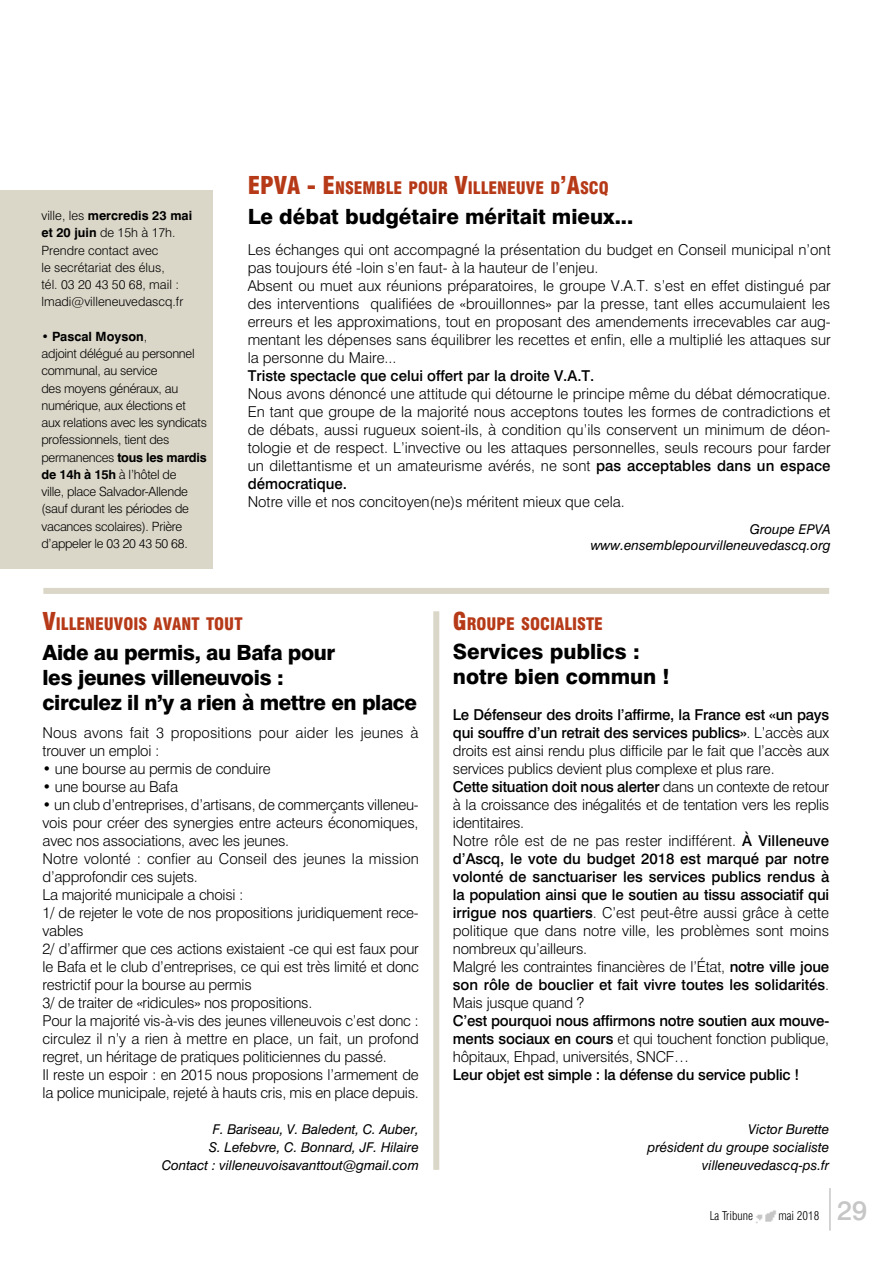
<style>
.page{position:relative;width:893px;height:1263px;background:#fff}
.page>*{position:absolute;margin:0;border:0;box-sizing:border-box;transform-origin:0 0}
.t1{font:500 27px "Swiss 721 BT";color:#c6c6c6}
.t2{font:900 condensed 24px "Swiss 721 BT";color:#b63a18}
.t3{font:800 21px/25.2px "Swiss 721 BT";letter-spacing:-.02em;color:#000}
.t4{font:800 21px/25.2px "Swiss 721 BT";color:#000}
.t5{font:900 condensed 16.8px "Swiss 721 BT";color:#b63a18}
.t6{font:300 15px/18px "Swiss 721 BT";letter-spacing:-.015em;color:#000}
.t7{font:500 15px/18px "Swiss 721 BT";letter-spacing:-.015em;color:#000;text-align:justify}
.t8{font:300 15px/18px "Swiss 721 BT";letter-spacing:.005em;color:#000}
.t9{font:italic 13.5px/18px "Swiss 721 BT";color:#000;text-align:right}
.t10{font:300 12.75px/17.2px "Swiss 721 BT";letter-spacing:-.02em;color:#000}
.t11{font:300 12.75px/17.2px "Swiss 721 BT";color:#000}
.t12{font:300 condensed 12px "Swiss 721 BT";color:#000}
.s1{font-weight:700}
.s2{font-size:24px}
.s3{font-weight:500}
.s4{font-weight:300}
</style>
<div class="page">
<img style="left:756px;top:1210px;width:20px;height:14px">
<hr style="left:829px;top:1188px;width:2px;height:42px;background:#c6c6c6">
<div style="left:433px;top:611px;width:6px;height:559px;background:#dad6c8"></div>
<div style="left:0;top:190px;width:213px;height:379px;background:#dad6c8"></div>
<div style="left:43px;top:588px;width:786px;height:6px;background:#dad6c8"></div>
<p class="t11" style="left:41px;top:207px;width:152px">ville, les <span class="s1">mercredis 23 mai et 20 juin</span> de 15h à 17h.<br>Prendre contact avec<br>le secrétariat des élus,<br>tél. 03 20 43 50 68, mail : lmadi@villeneuvedascq.fr</p>
<p class="t10" style="left:41px;top:328px;width:167px">• <span class="s1">Pascal Moyson</span>,<br>adjoint délégué au personnel communal, au service<br>des moyens généraux, au numérique, aux élections et aux relations avec les syndicats professionnels, tient des permanences <span class="s1">tous les mardis de 14h à 15h</span> à l’hôtel de<br>ville, place Salvador-Allende (sauf durant les périodes de vacances scolaires). Prière d’appeler le 03 20 43 50 68.</p>
<h2 class="t2" style="left:248px;top:171px;width:14px">EPVA</h2>
<p class="t5" style="left:307px;top:178px;width:304px"><span class="s2">- E</span>NSEMBLE POUR <span class="s2">V</span>ILLENEUVE D<span class="s2">’A</span>SCQ</p>
<h3 class="t4" style="left:248px;top:204px;width:387px">Le débat budgétaire méritait mieux...</h3>
<p class="t6" style="left:248px;top:240px;width:585px">Les échanges qui ont accompagné la présentation du budget en Conseil municipal n’ont pas toujours été -loin s’en faut- à la hauteur de l’enjeu.<br>Absent ou muet aux réunions préparatoires, le groupe V.A.T. s’est en effet distingué par des interventions qualifiées de «brouillonnes» par la presse, tant elles accumulaient les erreurs et les approximations, tout en proposant des amendements irrecevables car aug&shy;mentant les dépenses sans équilibrer les recettes et enfin, elle a multiplié les attaques sur la personne du Maire...</p>
<p class="t7" style="left:248px;top:366px;width:348px">Triste spectacle que celui offert par la droite V.A.T.</p>
<p class="t6" style="left:248px;top:384px;width:584px;text-align:justify">Nous avons dénoncé une attitude qui détourne le principe même du débat démocratique.<br>En tant que groupe de la majorité nous acceptons toutes les formes de contradictions et de débats, aussi rugueux soient-ils, à condition qu’ils conservent un minimum de déon&shy;tologie et de respect. L’invective ou les attaques personnelles, seuls recours pour farder un dilettantisme et un amateurisme avérés, ne sont <span class="s3">pas acceptables dans un espace démocratique.</span></p>
<p class="t6" style="left:248px;top:492px;width:379px">Notre ville et nos concitoyen(ne)s méritent mieux que cela.</p>
<p class="t9" style="left:591px;top:521px;width:242px;line-height:16.2px">Groupe EPVA www.ensemblepourvilleneuvedascq.org</p>
<p class="t5" style="left:43px;top:614px;width:201px"><span class="s2">V</span>ILLENEUVOIS AVANT TOUT</p>
<h3 class="t3" style="left:43px;top:639px;width:376px">Aide au permis, au Bafa pour<br>les jeunes villeneuvois :<br>circulez il n’y a rien à mettre en place</h3>
<p class="t8" style="left:43px;top:724px;width:377px">Nous avons fait 3 propositions pour aider les jeunes à trouver un emploi :</p>
<p class="t6" style="left:43px;top:760px;width:230px">• une bourse au permis de conduire</p>
<p class="t6" style="left:43px;top:778px;width:137px">• une bourse au Bafa</p>
<p class="t6" style="left:43px;top:796px;width:378px">• un club d’entreprises, d’artisans, de commerçants villeneu&shy;vois pour créer des synergies entre acteurs économiques, avec nos associations, avec les jeunes.<br>Notre volonté : confier au Conseil des jeunes la mission d’approfondir ces sujets.<br>La majorité municipale a choisi :<br>1/ de rejeter le vote de nos propositions juridiquement rece&shy;vables<br>2/ d’affirmer que ces actions existaient -ce qui est faux pour le Bafa et le club d’entreprises, ce qui est très limité et donc restrictif pour la bourse au permis<br>3/ de traiter de «ridicules» nos propositions.<br>Pour la majorité vis-à-vis des jeunes villeneuvois c’est donc : circulez il n’y a rien à mettre en place, un fait, un profond regret, un héritage de pratiques politiciennes du passé.<br>Il reste un espoir : en 2015 nous proposions l’armement de la police municipale, rejeté à hauts cris, mis en place depuis.</p>
<p class="t9" style="left:162px;top:1120px;width:259px">F. Bariseau, V. Baledent, C. Auber,<br>S. Lefebvre, C. Bonnard, JF. Hilaire<br>Contact : villeneuvoisavanttout@gmail.com</p>
<p class="t5" style="left:453px;top:613px;width:152px"><span class="s2">G</span>ROUPE SOCIALISTE</p>
<h3 class="t4" style="left:453px;top:639px;width:218px">Services publics : notre bien commun !</h3>
<p class="t6" style="left:453px;top:706px;width:378px"><span class="s3">Le Défenseur des droits l’affirme, la France est «un pays qui souffre d’un retrait des services publics»</span>. L’accès aux droits est ainsi rendu plus difficile par le fait que l’accès aux services publics devient plus complexe et plus rare.<br><span class="s3">Cette situation doit nous alerter</span> dans un contexte de retour à la croissance des inégalités et de tentation vers les replis identitaires.<br>Notre rôle est de ne pas rester indifférent. <span class="s3">À Villeneuve d’Ascq, le vote du budget 2018 est marqué par notre volonté de sanctuariser les services publics rendus à la population ainsi que le soutien au tissu associatif qui irrigue nos quartiers</span>. C’est peut-être aussi grâce à cette politique que dans notre ville, les problèmes sont moins nombreux qu’ailleurs.<br>Malgré les contraintes financières de l’État, <span class="s3">notre ville joue son rôle de bouclier et fait vivre toutes les solidarités</span>.<br>Mais jusque quand ?</p>
<p class="t7" style="left:453px;top:1012px;width:378px">C’est pourquoi nous affirmons notre soutien aux mouve&shy;ments sociaux en cours <span class="s4">et qui touchent fonction publique, hôpitaux, Ehpad, universités, SNCF…</span></p>
<p class="t7" style="left:453px;top:1066px;width:348px">Leur objet est simple : la défense du service public !</p>
<p class="t9" style="left:647px;top:1120px;width:183px">Victor Burette<br>président du groupe socialiste villeneuvedascq-ps.fr</p>
<p class="t12" style="left:710px;top:1208px;width:45px">La Tribune</p>
<p class="t12" style="left:778px;top:1208px;width:42px">mai 2018</p>
<h1 class="t1" style="left:837px;top:1194px;width:32px">29</h1>
</div>
